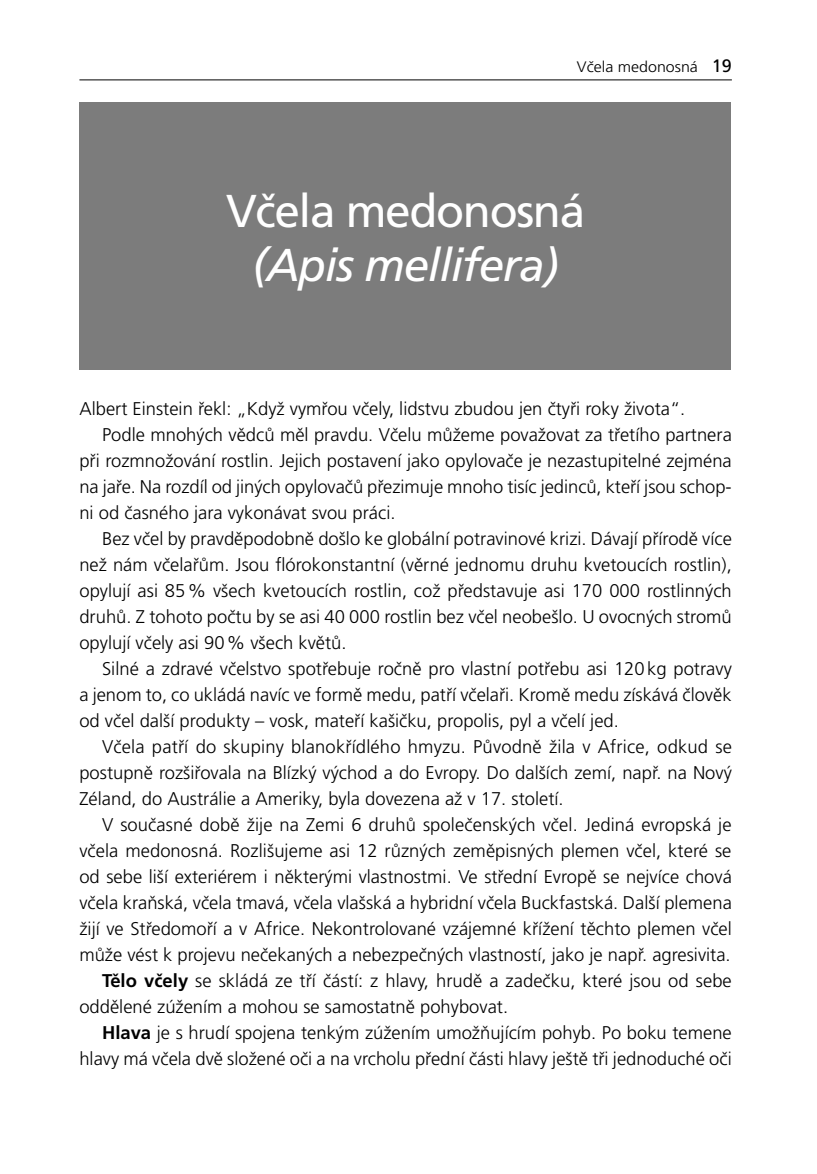
<style>
.page{position:relative;width:817px;height:1174px;background:#fff}
.page>*{position:absolute;margin:0;border:0;box-sizing:border-box;transform-origin:0 0}
.t1{font:italic 46px "Frutiger CE";letter-spacing:-.03em;color:#fff}
.t2{font:46px "Frutiger CE";letter-spacing:-.03em;color:#fff}
.t3{font:300 18.4px "Frutiger CE";color:#000}
.t4{font:300 15.2px "Frutiger CE";color:#000;scale:1.05 1}
.s1{font-weight:400;font-size:18px}
.s2{font-weight:700}
</style>
<div class="page">
<hr style="left:79px;top:79px;width:652px;height:1px;background:#000">
<div style="left:79px;top:102px;width:652px;height:268px;background:#7c7c7c"></div>
<p class="t4" style="left:577px;top:58px;width:149px">Včela medonosná <span class="s1">19</span></p>
<h1 class="t2" style="left:226px;top:185px;width:360px">Včela medonosná</h1>
<h1 class="t1" style="left:252px;top:239px;width:308px">(Apis mellifera)</h1>
<p class="t3" style="left:79px;top:398px;width:607px">Albert Einstein řekl: „Když vymřou včely, lidstvu zbudou jen čtyři roky života“.</p>
<p class="t3" style="left:102px;top:424px;width:631px">Podle mnohých vědců měl pravdu. Včelu můžeme považovat za třetího partnera</p>
<p class="t3" style="left:79px;top:450px;width:653px">při rozmnožování rostlin. Jejich postavení jako opylovače je nezastupitelné zejména</p>
<p class="t3" style="left:79px;top:476px;width:653px">na jaře. Na rozdíl od jiných opylovačů přezimuje mnoho tisíc jedinců, kteří jsou schop-</p>
<p class="t3" style="left:79px;top:502px;width:317px">ni od časného jara vykonávat svou práci.</p>
<p class="t3" style="left:102px;top:528px;width:631px">Bez včel by pravděpodobně došlo ke globální potravinové krizi. Dávají přírodě více</p>
<p class="t3" style="left:79px;top:554px;width:653px">než nám včelařům. Jsou flórokonstantní (věrné jednomu druhu kvetoucích rostlin),</p>
<p class="t3" style="left:79px;top:580px;width:653px">opylují asi 85% všech kvetoucích rostlin, což představuje asi 170 000 rostlinných</p>
<p class="t3" style="left:79px;top:606px;width:653px">druhů. Z tohoto počtu by se asi 40 000 rostlin bez včel neobešlo. U ovocných stromů</p>
<p class="t3" style="left:79px;top:632px;width:269px">opylují včely asi 90% všech květů.</p>
<p class="t3" style="left:102px;top:658px;width:631px">Silné a zdravé včelstvo spotřebuje ročně pro vlastní potřebu asi 120kg potravy</p>
<p class="t3" style="left:79px;top:684px;width:653px">a jenom to, co ukládá navíc ve formě medu, patří včelaři. Kromě medu získává člověk</p>
<p class="t3" style="left:79px;top:710px;width:541px">od včel další produkty – vosk, mateří kašičku, propolis, pyl a včelí jed.</p>
<p class="t3" style="left:102px;top:736px;width:631px">Včela patří do skupiny blanokřídlého hmyzu. Původně žila v Africe, odkud se</p>
<p class="t3" style="left:79px;top:762px;width:653px">postupně rozšiřovala na Blízký východ a do Evropy. Do dalších zemí, např. na Nový</p>
<p class="t3" style="left:79px;top:788px;width:485px">Zéland, do Austrálie a Ameriky, byla dovezena až v 17. století.</p>
<p class="t3" style="left:102px;top:814px;width:631px">V současné době žije na Zemi 6 druhů společenských včel. Jediná evropská je</p>
<p class="t3" style="left:79px;top:840px;width:653px">včela medonosná. Rozlišujeme asi 12 různých zeměpisných plemen včel, které se</p>
<p class="t3" style="left:79px;top:866px;width:654px">od sebe liší exteriérem i některými vlastnostmi. Ve střední Evropě se nejvíce chová</p>
<p class="t3" style="left:79px;top:892px;width:653px">včela kraňská, včela tmavá, včela vlašská a hybridní včela Buckfastská. Další plemena</p>
<p class="t3" style="left:79px;top:918px;width:653px">žijí ve Středomoří a v Africe. Nekontrolované vzájemné křížení těchto plemen včel</p>
<p class="t3" style="left:79px;top:944px;width:652px">může vést k projevu nečekaných a nebezpečných vlastností, jako je např. agresivita.</p>
<p class="t3" style="left:102px;top:970px;width:631px"><span class="s2">Tělo včely</span> se skládá ze tří částí: z hlavy, hrudě a zadečku, které jsou od sebe</p>
<p class="t3" style="left:79px;top:996px;width:430px">oddělené zúžením a mohou se samostatně pohybovat.</p>
<p class="t3" style="left:102px;top:1022px;width:631px"><span class="s2">Hlava</span> je s hrudí spojena tenkým zúžením umožňujícím pohyb. Po boku temene</p>
<p class="t3" style="left:79px;top:1048px;width:653px">hlavy má včela dvě složené oči a na vrcholu přední části hlavy ještě tři jednoduché oči</p>
</div>
